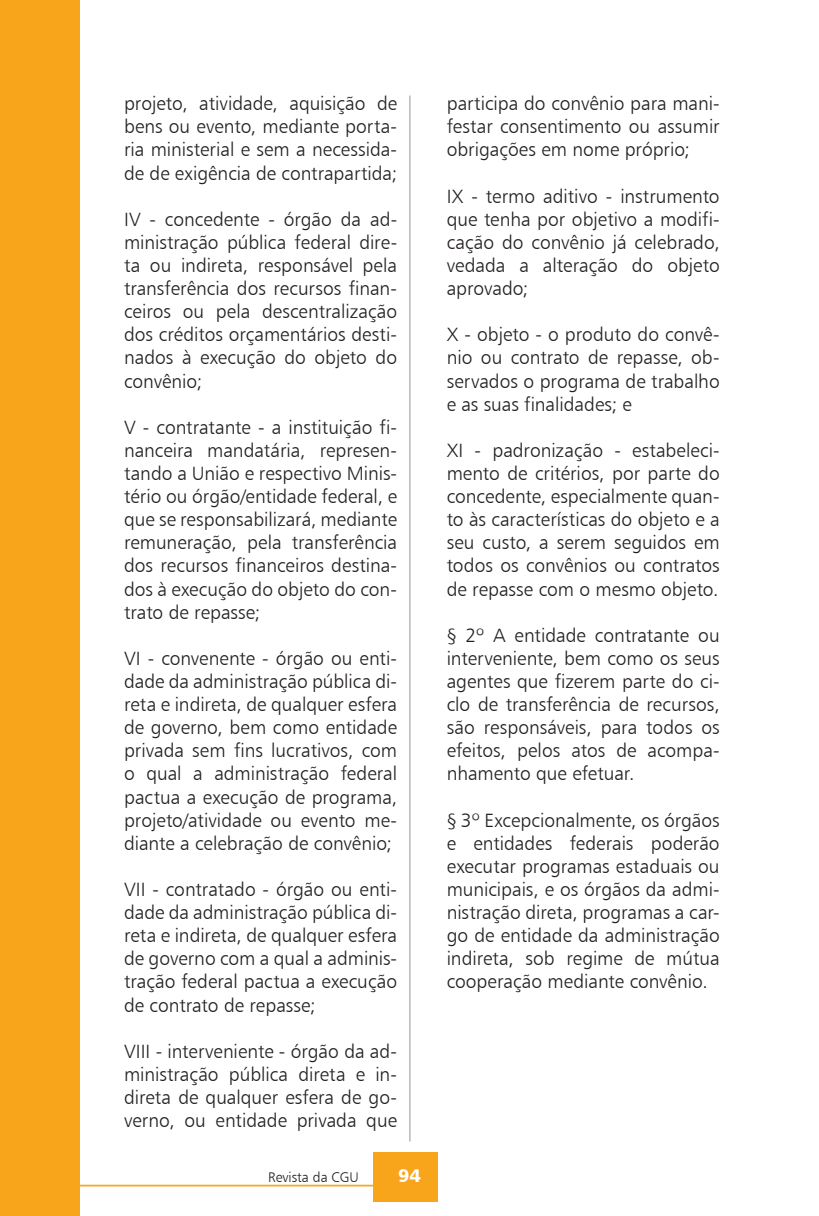
<style>
.page{position:relative;width:819px;height:1216px;background:#fff}
.page>*{position:absolute;margin:0;border:0;box-sizing:border-box;transform-origin:0 0}
.t1{font:19.25px/23.1px "Humanist 777 BT Light B";color:#231f20;text-align:justify}
.t2{font:18.38px "Humanist 777 BT Black B";color:#fff}
.t3{font:14px "Humanist 777 BT Light B";color:#231f20}
</style>
<div class="page">
<hr style="left:0;top:1184px;width:374px;height:2px;background:#f9a51b">
<div style="left:373px;top:1152px;width:64px;height:49px;background:#f9a51b"></div>
<div style="left:0;top:0;width:79px;height:1215px;background:#f9a51b"></div>
<hr style="left:409px;top:95px;width:1px;height:1046px;background:#939598">
<p class="t1" style="left:124px;top:92px;width:274px">projeto, atividade, aquisição de bens ou evento, mediante porta&shy;ria ministerial e sem a necessida&shy;de de exigência de contrapartida;</p>
<p class="t1" style="left:124px;top:207px;width:274px">IV - concedente - órgão da ad&shy;ministração pública federal dire&shy;ta ou indireta, responsável pela transferência dos recursos finan&shy;ceiros ou pela descentralização dos créditos orçamentários desti&shy;nados à execução do objeto do convênio;</p>
<p class="t1" style="left:124px;top:415px;width:274px">V - contratante - a instituição fi&shy;nanceira mandatária, represen&shy;tando a União e respectivo Minis&shy;tério ou órgão/entidade federal, e que se responsabilizará, mediante remuneração, pela transferência dos recursos financeiros destina&shy;dos à execução do objeto do con&shy;trato de repasse;</p>
<p class="t1" style="left:124px;top:646px;width:274px">VI - convenente - órgão ou enti&shy;dade da administração pública di&shy;reta e indireta, de qualquer esfera de governo, bem como entidade privada sem fins lucrativos, com o qual a administração federal pactua a execução de programa, projeto/atividade ou evento me&shy;diante a celebração de convênio;</p>
<p class="t1" style="left:124px;top:877px;width:274px">VII - contratado - órgão ou enti&shy;dade da administração pública di&shy;reta e indireta, de qualquer esfera de governo com a qual a adminis&shy;tração federal pactua a execução de contrato de repasse;</p>
<p class="t1" style="left:124px;top:1039px;width:274px">VIII - interveniente - órgão da ad&shy;ministração pública direta e in&shy;direta de qualquer esfera de go&shy;verno, ou entidade privada que</p>
<p class="t3" style="left:268px;top:1168px;width:92px">Revista da CGU</p>
<p class="t2" style="left:398px;top:1163px;width:24px">94</p>
<p class="t1" style="left:446px;top:92px;width:274px">participa do convênio para mani&shy;festar consentimento ou assumir obrigações em nome próprio;</p>
<p class="t1" style="left:446px;top:184px;width:274px">IX - termo aditivo - instrumento que tenha por objetivo a modifi&shy;cação do convênio já celebrado, vedada a alteração do objeto aprovado;</p>
<p class="t1" style="left:446px;top:323px;width:274px">X - objeto - o produto do convê&shy;nio ou contrato de repasse, ob&shy;servados o programa de trabalho e as suas finalidades; e</p>
<p class="t1" style="left:446px;top:438px;width:274px">XI - padronização - estabeleci&shy;mento de critérios, por parte do concedente, especialmente quan&shy;to às características do objeto e a seu custo, a serem seguidos em todos os convênios ou contratos de repasse com o mesmo objeto.</p>
<p class="t1" style="left:446px;top:623px;width:274px">§ 2º A entidade contratante ou interveniente, bem como os seus agentes que fizerem parte do ci&shy;clo de transferência de recursos, são responsáveis, para todos os efeitos, pelos atos de acompa&shy;nhamento que efetuar.</p>
<p class="t1" style="left:446px;top:808px;width:274px">§ 3º Excepcionalmente, os órgãos e entidades federais poderão executar programas estaduais ou municipais, e os órgãos da admi&shy;nistração direta, programas a car&shy;go de entidade da administração indireta, sob regime de mútua cooperação mediante convênio.</p>
</div>
